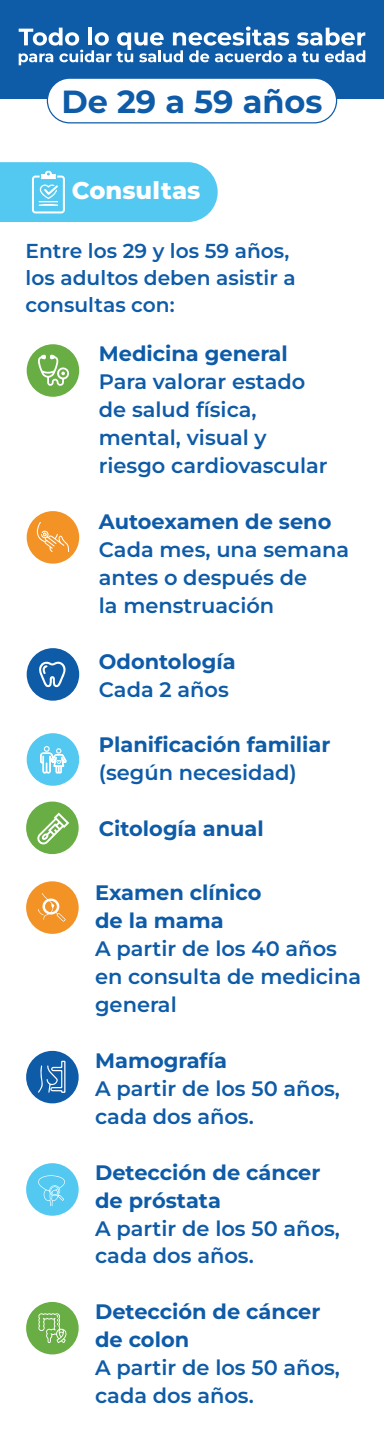
<style>
.page{position:relative;width:384px;height:1440px;background:#fff}
.page>*{position:absolute;margin:0;border:0;box-sizing:border-box;transform-origin:0 0}
.t1{font:700 32px "Montserrat";color:#0e5ba8}
.t2{font:800 24.25px "Montserrat";color:#fff}
.t3{font:600 21px/27.9px "Montserrat";color:#0e5ba8}
.t4{font:700 21px/27.9px "Montserrat";color:#0e5ba8}
.t5{font:600 20.12px/26.9px "Montserrat";color:#0e5ba8}
</style>
<div class="page">
<div style="left:0;top:0;width:384px;height:99px;background:#0e5ba8"></div>
<svg style="left:47px;top:78px;width:290px;height:45px"></svg>
<svg style="left:19px;top:27px;width:346px;height:38px"></svg>
<svg style="left:0;top:162px;width:218px;height:60px;background:#5ecbf1"></svg>
<div style="left:27px;top:344px;width:52px;height:53px;background:#68ae44;border-radius:50%"></div>
<svg style="left:38px;top:355px;width:31px;height:31px"></svg>
<div style="left:27px;top:648px;width:52px;height:53px;background:#0e5ba8;border-radius:50%"></div>
<svg style="left:39px;top:661px;width:27px;height:26px"></svg>
<div style="left:27px;top:733px;width:52px;height:53px;background:#53c8f1;border-radius:50%"></div>
<svg style="left:40px;top:746px;width:27px;height:28px"></svg>
<div style="left:27px;top:511px;width:52px;height:53px;background:#f39225;border-radius:50%"></div>
<svg style="left:37px;top:522px;width:32px;height:30px"></svg>
<div style="left:26px;top:801px;width:53px;height:53px;background:#68ae44;border-radius:50%"></div>
<svg style="left:37px;top:812px;width:32px;height:32px"></svg>
<div style="left:26px;top:881px;width:53px;height:53px;background:#f39225;border-radius:50%"></div>
<div style="left:26px;top:1051px;width:53px;height:52px;background:#0e5ba8;border-radius:50%"></div>
<div style="left:26px;top:1163px;width:53px;height:53px;background:#53c8f1;border-radius:50%"></div>
<div style="left:26px;top:1302px;width:53px;height:52px;background:#68ae44;border-radius:50%"></div>
<svg style="left:38px;top:1061px;width:27px;height:32px"></svg>
<svg style="left:38px;top:893px;width:28px;height:29px"></svg>
<svg style="left:38px;top:1175px;width:27px;height:31px"></svg>
<svg style="left:38px;top:1313px;width:28px;height:30px"></svg>
<h1 class="t1" style="left:61px;top:80px;width:263px">De 29 a 59 años</h1>
<p class="t2" style="left:72px;top:173px;width:130px">Consultas</p>
<p class="t5" style="left:26px;top:237px;width:272px">Entre los 29 y los 59 años, los adultos deben asistir a consultas con:</p>
<p class="t4" style="left:99px;top:339px;width:191px">Medicina general</p>
<p class="t3" style="left:99px;top:367px;width:230px">Para valorar estado de salud física, mental, visual y riesgo cardiovascular</p>
<p class="t4" style="left:99px;top:507px;width:234px">Autoexamen de seno</p>
<p class="t3" style="left:99px;top:535px;width:252px">Cada mes, una semana antes o después de<br>la menstruación</p>
<p class="t4" style="left:99px;top:647px;width:138px">Odontología</p>
<p class="t3" style="left:99px;top:675px;width:132px">Cada 2 años</p>
<p class="t4" style="left:99px;top:730px;width:233px">Planificación familiar</p>
<p class="t3" style="left:99px;top:758px;width:200px">(según necesidad)</p>
<p class="t4" style="left:99px;top:814px;width:166px">Citología anual</p>
<p class="t4" style="left:95px;top:878px;width:168px">Examen clínico de la mama</p>
<p class="t3" style="left:95px;top:934px;width:267px">A partir de los 40 años en consulta de medicina general</p>
<p class="t4" style="left:95px;top:1046px;width:133px">Mamografía</p>
<p class="t3" style="left:95px;top:1074px;width:246px">A partir de los 50 años, cada dos años.</p>
<p class="t4" style="left:95px;top:1158px;width:227px">Detección de cáncer de próstata</p>
<p class="t3" style="left:95px;top:1213px;width:246px">A partir de los 50 años, cada dos años.</p>
<p class="t4" style="left:95px;top:1297px;width:227px">Detección de cáncer de colon</p>
<p class="t3" style="left:95px;top:1353px;width:246px">A partir de los 50 años, cada dos años.</p>
</div>
